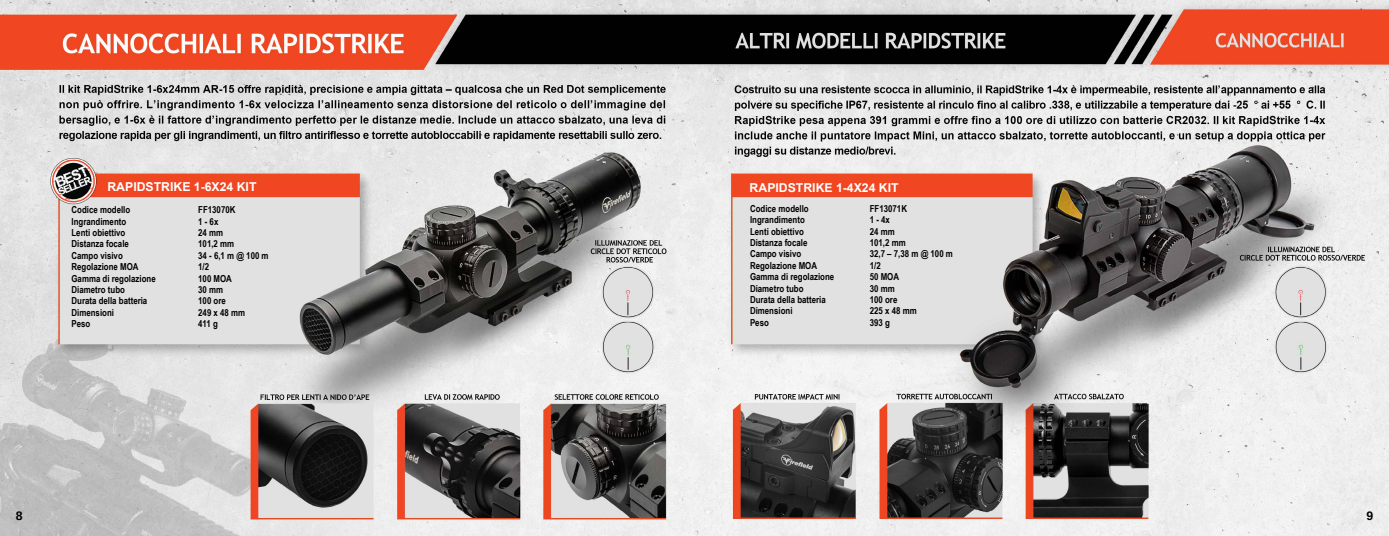
<style>
.page{position:relative;width:1389px;height:536px;background:#fff}
.page>*{position:absolute;margin:0;border:0;box-sizing:border-box;transform-origin:0 0}
.t1{font:700 12.25px "Arial";color:#fff}
.t2{font:700 12.25px "Liberation Sans";color:#000}
.t3{font:700 9.62px/11.4px "Arial Narrow";color:#000}
</style>
<div class="page">
<img style="left:0;top:0;width:1389px;height:536px">
<p class="t1" style="left:107px;top:179px;width:151px">RAPIDSTRIKE 1-6X24 KIT</p>
<p class="t1" style="left:750px;top:179px;width:151px">RAPIDSTRIKE 1-4X24 KIT</p>
<p class="t3" style="left:750px;top:202px;width:86px">Codice modello<br>Ingrandimento<br>Lenti obiettivo<br>Distanza focale<br>Campo visivo<br>Regolazione MOA<br>Gamma di regolazione<br>Diametro tubo<br>Durata della batteria<br>Dimensioni<br>Peso</p>
<p class="t3" style="left:72px;top:204px;width:86px">Codice modello<br>Ingrandimento<br>Lenti obiettivo<br>Distanza focale<br>Campo visivo<br>Regolazione MOA<br>Gamma di regolazione<br>Diametro tubo<br>Durata della batteria<br>Dimensioni<br>Peso</p>
<p class="t3" style="left:870px;top:202px;width:85px">FF13071K<br>1 - 4x<br>24 mm<br>101,2 mm<br>32,7 – 7,38 m @ 100 m<br>1/2<br>50 MOA<br>30 mm<br>100 ore<br>225 x 48 mm<br>393 g</p>
<p class="t3" style="left:198px;top:204px;width:72px">FF13070K<br>1 - 6x<br>24 mm<br>101,2 mm<br>34 - 6,1 m @ 100 m<br>1/2<br>100 MOA<br>30 mm<br>100 ore<br>249 x 48 mm<br>411 g</p>
<p class="t2" style="left:16px;top:507px;width:8px">8</p>
<p class="t2" style="left:1366px;top:507px;width:8px">9</p>
</div>
